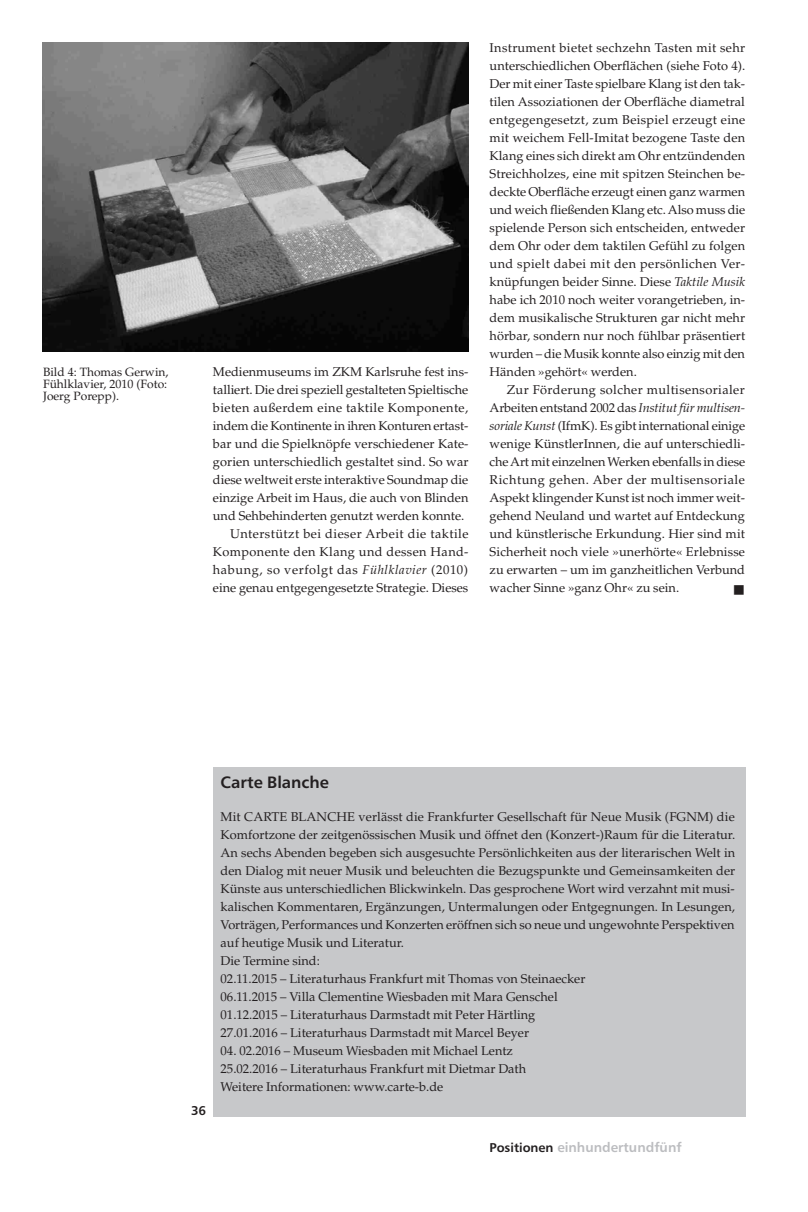
<style>
.page{position:relative;width:808px;height:1212px;background:#fff}
.page>*{position:absolute;margin:0;border:0;box-sizing:border-box;transform-origin:0 0}
.t1{font:16.5px "Humanist 777 BT Bold B";color:#231f20}
.t2{font:16.5px "Wingdings";color:#231f20}
.t3{font:13.5px "Humanist 777 BT Bold B";color:#bcbdc0}
.t4{font:12.75px/18px "Palatino LT Std";color:#231f20;text-align:justify}
.t5{font:12.75px "Palatino LT Std";letter-spacing:.03em;color:#231f20}
.t6{font:12.75px "Palatino LT Std";letter-spacing:.045em;color:#231f20}
.t7{font:12.75px "Palatino LT Std";letter-spacing:.035em;color:#231f20}
.t8{font:12.75px "Humanist 777 BT Bold B";color:#231f20}
.t9{font:12px/12px "Palatino";color:#231f20;text-align:justify}
.s1{font-style:italic}
.s2{font-size:12.75px;color:#231f20}
</style>
<div class="page">
<div style="left:213px;top:767px;width:531px;height:350px;background:#c7c8ca"></div>
<img style="left:43px;top:43px;width:425px;height:308px">
<p class="t9" style="left:43px;top:366px;width:127px">Bild 4: Thomas Gerwin, Fühlklavier, 2010 (Foto:<br>Joerg Porepp).</p>
<p class="t4" style="left:213px;top:363px;width:257px">Medienmuseums im ZKM Karlsruhe fest ins-</p>
<p class="t4" style="left:213px;top:381px;width:256px">talliert. Die drei speziell gestalteten Spieltische</p>
<p class="t5" style="left:213px;top:400px;width:257px">bieten außerdem eine taktile Komponente,</p>
<p class="t4" style="left:213px;top:417px;width:257px">indem die Kontinente in ihren Konturen ertast-</p>
<p class="t4" style="left:213px;top:435px;width:257px">bar und die Spielknöpfe verschiedener Kate-</p>
<p class="t4" style="left:213px;top:453px;width:257px">gorien unterschiedlich gestaltet sind. So war</p>
<p class="t4" style="left:213px;top:471px;width:257px">diese weltweit erste interaktive Soundmap die</p>
<p class="t4" style="left:213px;top:489px;width:257px">einzige Arbeit im Haus, die auch von Blinden</p>
<p class="t4" style="left:213px;top:507px;width:253px">und Sehbehinderten genutzt werden konnte.</p>
<p class="t7" style="left:230px;top:526px;width:240px">Unterstützt bei dieser Arbeit die taktile</p>
<p class="t5" style="left:213px;top:544px;width:257px">Komponente den Klang und dessen Hand-</p>
<p class="t6" style="left:213px;top:562px;width:256px">habung, so verfolgt das <span class="s1">Fühlklavier</span> (2010)</p>
<p class="t4" style="left:213px;top:579px;width:257px">eine genau entgegengesetzte Strategie. Dieses</p>
<p class="t4" style="left:489px;top:39px;width:257px">Instrument bietet sechzehn Tasten mit sehr unterschiedlichen Oberflächen (siehe Foto 4).<br>Der mit einer Taste spielbare Klang ist den tak&shy;tilen Assoziationen der Oberfläche diametral entgegengesetzt, zum Beispiel erzeugt eine mit weichem Fell-Imitat bezogene Taste den Klang eines sich direkt am Ohr entzündenden Streichholzes, eine mit spitzen Steinchen be&shy;deckte Oberfläche erzeugt einen ganz warmen und weich fließenden Klang etc. Also muss die spielende Person sich entscheiden, entweder dem Ohr oder dem taktilen Gefühl zu folgen und spielt dabei mit den persönlichen Ver&shy;knüpfungen beider Sinne. Diese <span class="s1">Taktile Musik </span>habe ich 2010 noch weiter vorangetrieben, in&shy;dem musikalische Strukturen gar nicht mehr hörbar, sondern nur noch fühlbar präsentiert wurden – die Musik konnte also einzig mit den Händen »gehört« werden.</p>
<p class="t4" style="left:489px;top:381px;width:257px;text-indent:17px">Zur Förderung solcher multisensorialer Arbeiten entstand 2002 das <span class="s1">Institut für multisen&shy;soriale Kunst</span> (IfmK). Es gibt international einige wenige KünstlerInnen, die auf unterschiedli&shy;che Art mit einzelnen Werken ebenfalls in diese Richtung gehen. Aber der multisensoriale Aspekt klingender Kunst ist noch immer weit&shy;gehend Neuland und wartet auf Entdeckung und künstlerische Erkundung. Hier sind mit Sicherheit noch viele »unerhörte« Erlebnisse zu erwarten – um im ganzheitlichen Verbund wacher Sinne »ganz Ohr« zu sein.</p>
<p class="t2" style="left:732px;top:581px;width:14px">■</p>
<p class="t8" style="left:191px;top:1102px;width:17px">36</p>
<p class="t1" style="left:220px;top:771px;width:110px">Carte Blanche</p>
<p class="t4" style="left:220px;top:808px;width:516px;text-align:left">Mit CARTE BLANCHE verlässt die Frankfurter Gesellschaft für Neue Musik (FGNM) die Komfortzone der zeitgenössischen Musik und öffnet den (Konzert-)Raum für die Literatur.<br>An sechs Abenden begeben sich ausgesuchte Persönlichkeiten aus der literarischen Welt in den Dialog mit neuer Musik und beleuchten die Bezugspunkte und Gemeinsamkeiten der Künste aus unterschiedlichen Blickwinkeln. Das gesprochene Wort wird verzahnt mit musi&shy;kalischen Kommentaren, Ergänzungen, Untermalungen oder Entgegnungen. In Lesungen, Vorträgen, Performances und Konzerten eröffnen sich so neue und ungewohnte Perspektiven auf heutige Musik und Literatur.<br>Die Termine sind:<br>02.11.2015 – Literaturhaus Frankfurt mit Thomas von Steinaecker<br>06.11.2015 – Villa Clementine Wiesbaden mit Mara Genschel<br>01.12.2015 – Literaturhaus Darmstadt mit Peter Härtling<br>27.01.2016 – Literaturhaus Darmstadt mit Marcel Beyer</p>
<p class="t4" style="left:220px;top:1042px;width:307px;text-align:left">04. 02.2016 – Museum Wiesbaden mit Michael Lentz<br>25.02.2016 – Literaturhaus Frankfurt mit Dietmar Dath<br>Weitere Informationen: www.carte-b.de</p>
<p class="t3" style="left:489px;top:1138px;width:193px"><span class="s2">Positionen</span> einhundertundfünf</p>
</div>
